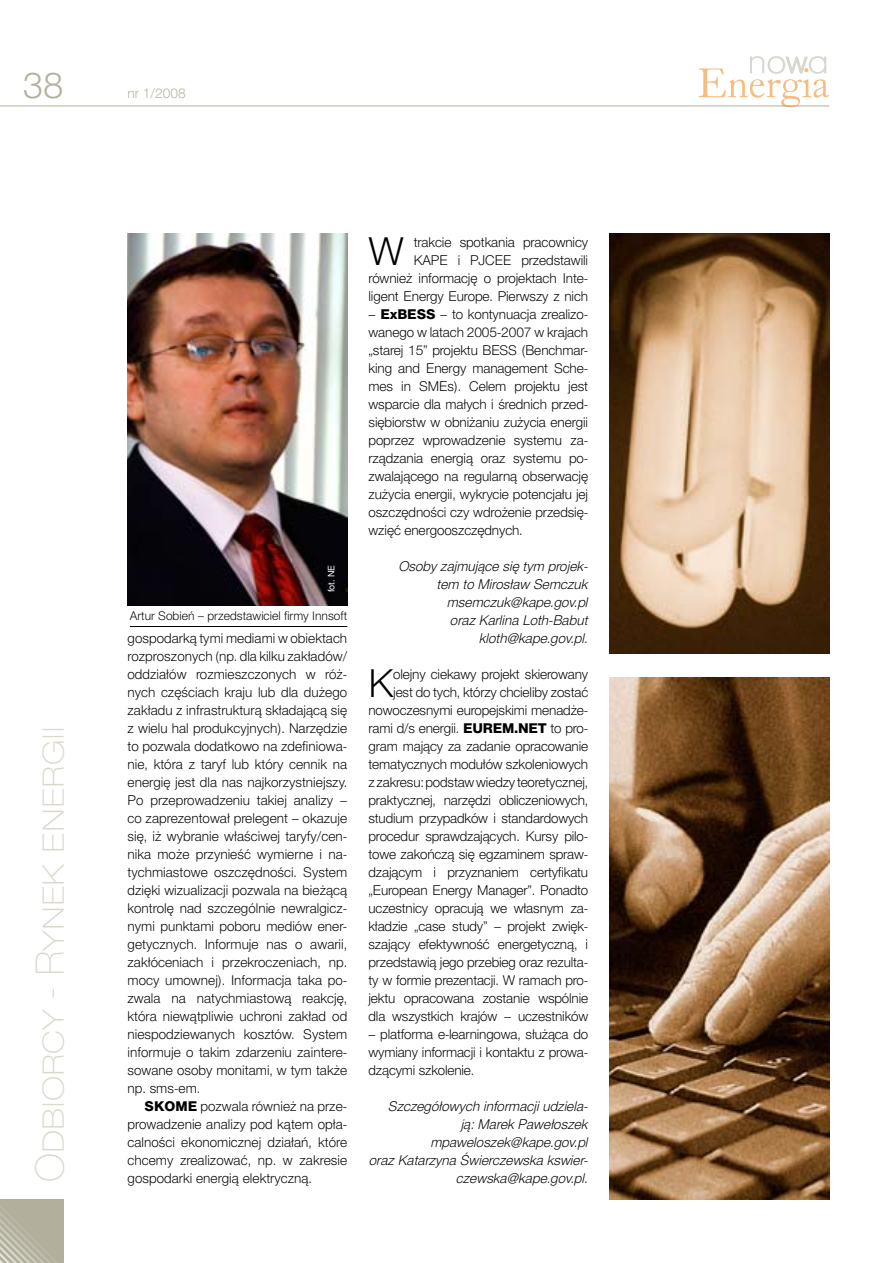
<style>
.page{position:relative;width:893px;height:1263px;background:#fff}
.page>*{position:absolute;margin:0;border:0;box-sizing:border-box;transform-origin:0 0}
.t1{font:39px "Switzer EFN Thin";color:#dad8cc}
.t2{font:38.4px "Switzer EFN Light";color:#000}
.t3{font:36px "Switzer EFN Light";color:#b2b09c}
.t4{font:13.5px/18px "Switzer EFN Light";letter-spacing:-.015em;color:#000;text-align:justify}
.t5{font:italic 13.5px/18px "Switzer EFN Light";color:#000;text-align:right}
.t6{font:13.5px "Switzer EFN Light";color:#b2b09c}
.t7{font:12px "Switzer EFN Light";color:#000}
.t8{font:9px "Switzer EFN";color:#fff}
.s1{font-family:"Switzer EFN Heavy"}
</style>
<div class="page">
<hr style="left:0;top:106px;width:829px;height:1px;background:#b2b09c">
<svg style="left:699px;top:56px;width:130px;height:51px"></svg>
<svg style="left:0;top:1199px;width:64px;height:64px;background:#b6b4a1"></svg>
<img style="left:128px;top:234px;width:219px;height:371px">
<img style="left:609px;top:677px;width:220px;height:522px">
<img style="left:609px;top:234px;width:220px;height:419px">
<hr style="left:130px;top:626px;width:217px;height:1px;background:#000">
<h3 class="t3" style="left:23px;top:64px;width:42px">38</h3>
<h1 class="t1" style="left:28px;top:1182px;width:457px;rotate:-90deg">Odbiorcy - Rynek energii</h1>
<p class="t6" style="left:128px;top:85px;width:60px">nr 1/2008</p>
<p class="t8" style="left:326px;top:592px;width:29px;rotate:-90deg">fot. NE</p>
<p class="t7" style="left:130px;top:609px;width:219px">Artur Sobień – przedstawiciel firmy Innsoft</p>
<p class="t4" style="left:128px;top:629px;width:221px">gospodarką tymi mediami w obiektach rozproszonych (np. dla kilku zakładów/ oddziałów rozmieszczonych w róż&shy;nych częściach kraju lub dla dużego zakładu z infrastrukturą składającą się z wielu hal produkcyjnych). Narzędzie to pozwala dodatkowo na zdefiniowa&shy;nie, która z taryf lub który cennik na energię jest dla nas najkorzystniejszy.<br>Po przeprowadzeniu takiej analizy – co zaprezentował prelegent – okazuje się, iż wybranie właściwej taryfy/cen&shy;nika może przynieść wymierne i na&shy;tychmiastowe oszczędności. System dzięki wizualizacji pozwala na bieżącą kontrolę nad szczególnie newralgicz&shy;nymi punktami poboru mediów ener&shy;getycznych. Informuje nas o awarii, zakłóceniach i przekroczeniach, np. mocy umownej). Informacja taka po&shy;zwala na natychmiastową reakcję, która niewątpliwie uchroni zakład od niespodziewanych kosztów. System informuje o takim zdarzeniu zaintere&shy;sowane osoby monitami, w tym także np. sms-em.</p>
<p class="t4" style="left:128px;top:1097px;width:221px;text-indent:17px"><span class="s1">SKOME</span> pozwala również na prze&shy;prowadzenie analizy pod kątem opła&shy;calności ekonomicznej działań, które chcemy zrealizować, np. w zakresie</p>
<p class="t4" style="left:128px;top:1169px;width:186px">gospodarki energią elektryczną.</p>
<p class="t4" style="left:369px;top:233px;width:221px;text-align:right">trakcie spotkania pracownicy<br>KAPE i PJCEE przedstawili również informację o projektach Inte&shy;ligent Energy Europe. Pierwszy z nich</p>
<p class="t4" style="left:369px;top:305px;width:221px">– <span class="s1">ExBESS</span> – to kontynuacja zrealizo&shy;wanego w latach 2005-2007 w krajach „starej 15” projektu BESS (Benchmar&shy;king and Energy management Sche&shy;mes in SMEs). Celem projektu jest wsparcie dla małych i średnich przed&shy;siębiorstw w obniżaniu zużycia energii poprzez wprowadzenie systemu za&shy;rządzania energią oraz systemu po&shy;zwalającego na regularną obserwację zużycia energii, wykrycie potencjału jej oszczędności czy wdrożenie przedsię&shy;wzięć energooszczędnych.</p>
<p class="t5" style="left:399px;top:557px;width:191px">Osoby zajmujące się tym projek&shy;tem to Mirosław Semczuk msemczuk@kape.gov.pl<br>oraz Karlina Loth-Babut kloth@kape.gov.pl.</p>
<h2 class="t2" style="left:369px;top:661px;width:27px">K</h2>
<h2 class="t2" style="left:369px;top:229px;width:37px">W</h2>
<p class="t4" style="left:369px;top:665px;width:221px;text-align:right">olejny ciekawy projekt skierowany<br>jest do tych, którzy chcieliby zostać nowoczesnymi europejskimi menadże&shy;rami d/s energii. <span class="s1">EUREM.NET</span> to pro&shy;gram mający za zadanie opracowanie tematycznych modułów szkoleniowych z zakresu: podstaw wiedzy teoretycznej, praktycznej, narzędzi obliczeniowych, studium przypadków i standardowych procedur sprawdzających. Kursy pilo&shy;towe zakończą się egzaminem spraw&shy;dzającym i przyznaniem certyfikatu „European Energy Manager”. Ponadto uczestnicy opracują we własnym za&shy;kładzie „case study” – projekt zwięk&shy;szający efektywność energetyczną, i przedstawią jego przebieg oraz rezulta&shy;ty w formie prezentacji. W ramach pro&shy;jektu opracowana zostanie wspólnie dla wszystkich krajów – uczestników</p>
<p class="t4" style="left:369px;top:1025px;width:221px">– platforma e-learningowa, służąca do wymiany informacji i kontaktu z prowa&shy;dzącymi szkolenie.</p>
<p class="t5" style="left:369px;top:1097px;width:220px">Szczegółowych informacji udziela-<br>ją: Marek Pawełoszek mpaweloszek@kape.gov.pl<br>oraz Katarzyna Świerczewska kswier&shy;czewska@kape.gov.pl.</p>
</div>
